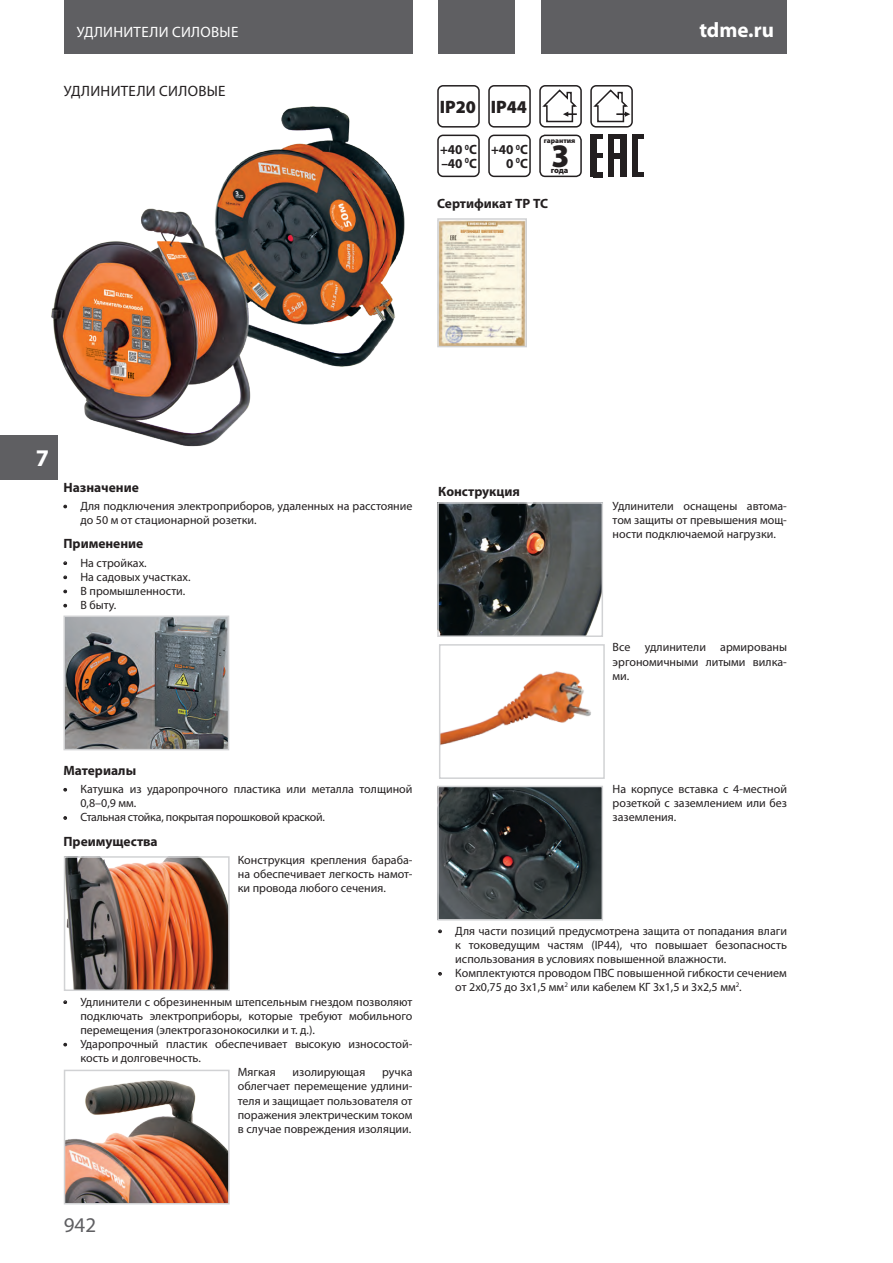
<style>
.page{position:relative;width:893px;height:1263px;background:#fff}
.page>*{position:absolute;margin:0;border:0;box-sizing:border-box;transform-origin:0 0}
.пикт{font:900 33px "Myriad Pro";color:#231f20;scale:.95 1}
.t1{font:700 24px "Myriad Pro";color:#fff}
.t2{font:700 21px "Myriad Pro";color:#fff}
.t3{font:21px "Myriad Pro";color:#5f5f62}
.пикт-2{font:900 18px "Myriad Pro";color:#231f20}
.t4{font:15px "Myriad Pro";letter-spacing:.02em;color:#fff}
.Название_продукта{font:15px "Myriad Pro";letter-spacing:.02em;color:#231f20}
.Подзаголовок{font:700 13.5px "Myriad Pro";color:#231f20}
.пикт-3{font:700 13.5px "Myriad Pro";color:#231f20}
.Осн__текст_буллит{font:700 13.5px "Myriad Pro";color:#231f20}
.Текст_рядом_с_картин{font:12px/14.1px "Myriad Pro";color:#231f20;text-align:justify}
.Текст_рядом_с_картин-2{font:12px "Myriad Pro";letter-spacing:-.02em;color:#231f20}
.пикт-4{font:900 8.25px "Myriad Pro";color:#231f20}
.пикт-5{font:900 7.2px "Myriad Pro";color:#231f20}
.s1{font-size:12.75px}
</style>
<div class="page">
<div style="left:64px;top:0;width:348px;height:54px;background:#5f5f62"></div>
<div style="left:438px;top:0;width:76px;height:54px;background:#5f5f62"></div>
<div style="left:542px;top:0;width:245px;height:54px;background:#5f5f62"></div>
<div style="left:0;top:435px;width:58px;height:44px;background:#5f5f62"></div>
<svg style="left:438px;top:930px;width:4px;height:3px"></svg>
<svg style="left:438px;top:972px;width:4px;height:3px"></svg>
<img style="left:216px;top:106px;width:189px;height:261px">
<svg style="left:64px;top:561px;width:3px;height:4px"></svg>
<svg style="left:64px;top:816px;width:3px;height:4px"></svg>
<svg style="left:64px;top:1000px;width:3px;height:4px"></svg>
<img style="left:440px;top:221px;width:84px;height:123px">
<div style="left:437px;top:218px;width:90px;height:129px;border:2px solid #d1d2d4"></div>
<img style="left:440px;top:505px;width:160px;height:129px">
<div style="left:437px;top:502px;width:166px;height:135px;border:2px solid #d1d2d4"></div>
<img style="left:442px;top:671px;width:149px;height:74px">
<div style="left:439px;top:644px;width:166px;height:135px;border:2px solid #d1d2d4"></div>
<img style="left:440px;top:789px;width:160px;height:128px">
<div style="left:437px;top:786px;width:166px;height:134px;border:2px solid #d1d2d4"></div>
<img style="left:67px;top:859px;width:160px;height:129px">
<div style="left:64px;top:856px;width:166px;height:135px;border:2px solid #d1d2d4"></div>
<img style="left:66px;top:618px;width:160px;height:129px">
<div style="left:63px;top:615px;width:166px;height:135px;border:2px solid #d1d2d4"></div>
<img style="left:67px;top:1080px;width:160px;height:121px">
<div style="left:64px;top:1070px;width:166px;height:134px;border:2px solid #d1d2d4"></div>
<div style="left:590px;top:135px;width:7px;height:42px;background:#231f20"></div>
<svg style="left:597px;top:135px;width:6px;height:4px"></svg>
<div style="left:594px;top:153px;width:9px;height:5px;background:#231f20"></div>
<div style="left:593px;top:172px;width:10px;height:5px;background:#231f20"></div>
<div style="left:608px;top:135px;width:6px;height:42px;background:#231f20"></div>
<div style="left:611px;top:153px;width:11px;height:5px;background:#231f20"></div>
<div style="left:620px;top:135px;width:7px;height:42px;background:#231f20"></div>
<hr style="left:611px;top:135px;width:14px;height:4px;background:#231f20">
<div style="left:632px;top:135px;width:6px;height:42px;background:#231f20"></div>
<hr style="left:633px;top:135px;width:11px;height:4px;background:#231f20">
<svg style="left:638px;top:173px;width:6px;height:4px"></svg>
<div style="left:437px;top:85px;width:43px;height:43px;border:2px solid #231f20;border-radius:5px"></div>
<div style="left:488px;top:85px;width:43px;height:43px;border:2px solid #231f20;border-radius:5px"></div>
<div style="left:437px;top:135px;width:43px;height:42px;border:2px solid #231f20;border-radius:5px"></div>
<div style="left:488px;top:135px;width:43px;height:42px;border:2px solid #231f20;border-radius:5px"></div>
<svg style="left:542px;top:89px;width:35px;height:36px"></svg>
<div style="left:539px;top:85px;width:43px;height:43px;border:2px solid #231f20;border-radius:5px"></div>
<svg style="left:593px;top:89px;width:37px;height:36px"></svg>
<div style="left:590px;top:85px;width:43px;height:43px;border:2px solid #231f20;border-radius:5px"></div>
<div style="left:539px;top:135px;width:43px;height:42px;border:2px solid #231f20;border-radius:5px"></div>
<img style="left:51px;top:205px;width:206px;height:242px">
<p class="t4" style="left:77px;top:23px;width:163px">УДЛИНИТЕЛИ СИЛОВЫЕ</p>
<p class="Название_продукта" style="left:64px;top:82px;width:163px">УДЛИНИТЕЛИ СИЛОВЫЕ</p>
<p class="пикт-2" style="left:440px;top:95px;width:38px">IP20</p>
<p class="пикт-2" style="left:491px;top:95px;width:38px">IP44</p>
<p class="пикт-3" style="left:440px;top:141px;width:38px">+40 <sup>0</sup>C</p>
<p class="пикт-3" style="left:441px;top:154px;width:37px">–40 <sup>0</sup>C</p>
<p class="пикт-3" style="left:491px;top:141px;width:38px">+40 <sup>0</sup>C</p>
<p class="пикт-3" style="left:506px;top:154px;width:23px">0 <sup>0</sup>C</p>
<p class="пикт-5" style="left:544px;top:136px;width:33px">гарантия</p>
<p class="пикт-4" style="left:551px;top:164px;width:19px">года</p>
<p class="пикт" style="left:551px;top:134px;width:20px">3</p>
<p class="Подзаголовок" style="left:437px;top:194px;width:112px">Сертификат ТР ТС</p>
<h3 class="t2" style="left:699px;top:16px;width:76px">tdme.ru</h3>
<h2 class="t1" style="left:36px;top:442px;width:15px">7</h2>
<p class="Подзаголовок" style="left:63px;top:479px;width:77px">Назначение</p>
<p class="Текст_рядом_с_картин" style="left:80px;top:499px;width:334px;text-indent:-17px"><span class="s1">•</span> Для подключения электроприборов, удаленных на расстояние до 50 м от стационарной розетки.</p>
<p class="Подзаголовок" style="left:63px;top:535px;width:81px">Применение</p>
<p class="Текст_рядом_с_картин" style="left:63px;top:555px;width:85px"><span class="s1">•</span> На стройках.</p>
<p class="Текст_рядом_с_картин" style="left:63px;top:569px;width:129px"><span class="s1">•</span> На садовых участках.</p>
<p class="Текст_рядом_с_картин" style="left:63px;top:584px;width:123px"><span class="s1">•</span> В промышленности.</p>
<p class="Текст_рядом_с_картин" style="left:63px;top:598px;width:54px"><span class="s1">•</span> В быту.</p>
<p class="Осн__текст_буллит" style="left:438px;top:482px;width:83px">Конструкция</p>
<p class="Текст_рядом_с_картин" style="left:613px;top:499px;width:176px">Удлинители оснащены автома&shy;том защиты от превышения мощ&shy;ности подключаемой нагрузки.</p>
<p class="Текст_рядом_с_картин" style="left:613px;top:640px;width:176px">Все удлинители армированы эргономичными литыми вилка&shy;ми.</p>
<p class="Подзаголовок" style="left:63px;top:762px;width:74px">Материалы</p>
<p class="Текст_рядом_с_картин" style="left:80px;top:782px;width:333px;text-indent:-17px"><span class="s1">•</span> Катушка из ударопрочного пластика или металла толщиной<br>0,8–0,9 мм.</p>
<p class="Текст_рядом_с_картин-2" style="left:63px;top:810px;width:263px"><span class="s1">•</span> Стальная стойка, покрытая порошковой краской.</p>
<p class="Подзаголовок" style="left:63px;top:832px;width:96px">Преимущества</p>
<p class="Текст_рядом_с_картин" style="left:238px;top:853px;width:176px">Конструкция крепления бараба&shy;на обеспечивает легкость намот&shy;ки провода любого сечения.</p>
<p class="Текст_рядом_с_картин" style="left:80px;top:994px;width:334px;text-indent:-17px"><span class="s1">•</span> Удлинители с обрезиненным штепсельным гнездом позволяют подключать электроприборы, которые требуют мобильного перемещения (электрогазонокосилки и т. д.).</p>
<p class="Текст_рядом_с_картин" style="left:80px;top:1037px;width:333px;text-indent:-17px"><span class="s1">•</span> Ударопрочный пластик обеспечивает высокую износостой&shy;кость и долговечность.</p>
<p class="Текст_рядом_с_картин" style="left:238px;top:1065px;width:39px">Мягкая</p>
<p class="Текст_рядом_с_картин" style="left:293px;top:1065px;width:74px">изолирующая</p>
<p class="Текст_рядом_с_картин" style="left:238px;top:1065px;width:176px;text-indent:144px">ручка облегчает перемещение удлини&shy;теля и защищает пользователя от поражения электрическим током в случае повреждения изоляции.</p>
<p class="Текст_рядом_с_картин" style="left:613px;top:782px;width:176px">На корпусе вставка с 4-местной розеткой с заземлением или без заземления.</p>
<p class="Текст_рядом_с_картин" style="left:455px;top:923px;width:333px;text-indent:-17px"><span class="s1">•</span> Для части позиций предусмотрена защита от попадания влаги к токоведущим частям (IP44), что повышает безопасность использования в условиях повышенной влажности.</p>
<p class="Текст_рядом_с_картин" style="left:455px;top:966px;width:333px;text-indent:-17px"><span class="s1">•</span> Комплектуются проводом ПВС повышенной гибкости сечением от 2х0,75 до 3х1,5 мм<sup>2</sup> или кабелем КГ 3х1,5 и 3х2,5 мм<sup>2</sup>.</p>
<h3 class="t3" style="left:64px;top:1212px;width:34px">942</h3>
</div>
